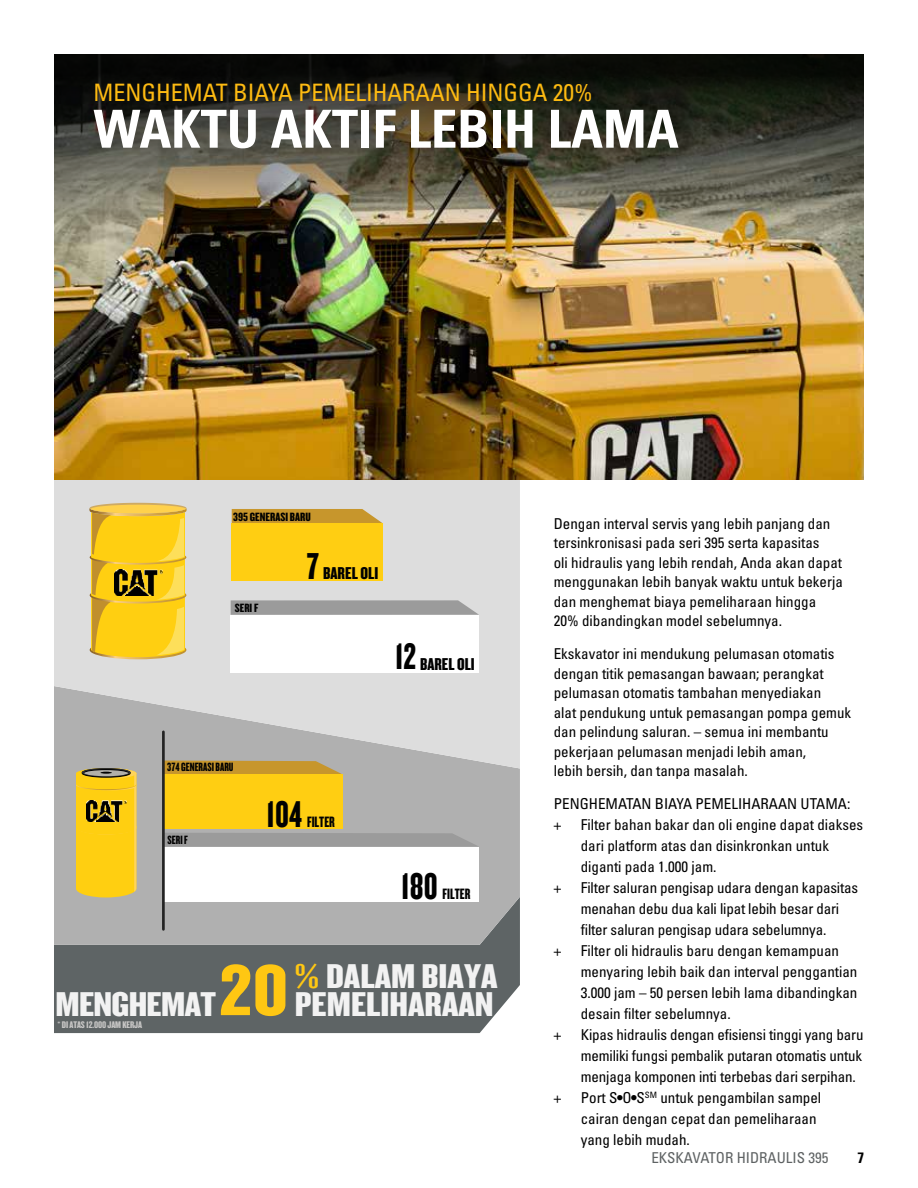
<style>
.page{position:relative;width:918px;height:1188px;background:#fff}
.page>*{position:absolute;margin:0;border:0;box-sizing:border-box;transform-origin:0 0}
.t1{font:52.5px "Univers LTCYR 67 Bold Cond";color:#fff}
.t2{font:38.85px "Knockout HTF68 Full Featherwt";color:#010101}
.t3{font:38.7px "Knockout HTF68 Full Featherwt";color:#010101}
.t4{font:38.4px "Knockout HTF68 Full Featherwt";color:#010101}
.t5{font:35.85px/27.9px "Knockout HTF68 Full Featherwt";color:#f2f2f2;text-align:right;scale:1.34 1}
.t6{font:condensed 24px "Univers LTCYR 57";color:#fdba12}
.t7{font:17.85px "Knockout HTF68 Full Featherwt";color:#010101;scale:1.16 1}
.t8{font:17.85px "Knockout HTF68 Full Featherwt";color:#010101;scale:1.15 1}
.t9{font:15.6px "Knockout HTF68 Full Featherwt";color:#010101}
.t10{font:condensed 15px/21px "Univers LTCYR 57";color:#000}
.t11{font:condensed 15px "Univers LTCYR 57";color:#5e6263}
.t12{font:15px "Univers LTCYR 67 Bold Cond";color:#000}
.t13{font:12.45px "Knockout HTF68 Full Featherwt";color:#010101}
.t14{font:12.45px "Knockout HTF68 Full Featherwt";color:#010101;scale:1.16 1}
.t15{font:12.45px "Knockout HTF68 Full Featherwt";color:#010101;scale:1.15 1}
.t16{font:10.05px "Knockout HTF68 Full Featherwt";letter-spacing:-.01em;color:#c7c6c5;scale:1.16 1}
.s1{color:#ffc713}
.s2{font-size:75px;color:#ffc713}
</style>
<div class="page">
<div style="left:54px;top:945px;width:466px;height:88px;background:#5e6465"></div>
<div style="left:54px;top:768px;width:466px;height:177px;background:#b0b0b0"></div>
<svg style="left:76px;top:768px;width:61px;height:130px;background:#f2c71e"></svg>
<img style="left:87px;top:800px;width:39px;height:22px">
<svg style="left:165px;top:768px;width:178px;height:6px"></svg>
<svg style="left:165px;top:833px;width:314px;height:14px;background:#9c9c9c"></svg>
<div style="left:163px;top:774px;width:180px;height:55px;background:#ffce12"></div>
<div style="left:163px;top:847px;width:316px;height:55px;background:#fff"></div>
<hr style="left:162px;top:732px;width:3px;height:197px;background:#232323">
<svg style="left:54px;top:480px;width:466px;height:288px;background:#d3d3d1"></svg>
<svg style="left:232px;top:509px;width:151px;height:15px;background:#cc9e35"></svg>
<div style="left:232px;top:524px;width:151px;height:57px;background:#ffce12"></div>
<svg style="left:231px;top:600px;width:248px;height:15px;background:#a0a0a0"></svg>
<div style="left:231px;top:615px;width:248px;height:57px;background:#fff"></div>
<svg style="left:89px;top:503px;width:98px;height:156px;background:#f3c82d"></svg>
<img style="left:115px;top:570px;width:47px;height:25px">
<img style="left:54px;top:54px;width:810px;height:426px">
<h3 class="t6" style="left:94px;top:77px;width:501px">MENGHEMAT BIAYA PEMELIHARAAN HINGGA 20%</h3>
<h1 class="t1" style="left:94px;top:97px;width:587px">WAKTU AKTIF LEBIH LAMA</h1>
<p class="t14" style="left:233px;top:510px;width:68px">395 GENERASI BARU</p>
<h2 class="t2" style="left:306px;top:547px;width:14px">7</h2>
<p class="t7" style="left:323px;top:564px;width:49px">BAREL OLI</p>
<p class="t15" style="left:235px;top:602px;width:22px">SERI F</p>
<p class="t13" style="left:167px;top:761px;width:68px">374 GENERASI BARU</p>
<p class="t13" style="left:168px;top:834px;width:22px">SERI F</p>
<h3 class="t3" style="left:266px;top:794px;width:37px">104</h3>
<p class="t9" style="left:307px;top:814px;width:29px">FILTER</p>
<h3 class="t4" style="left:395px;top:637px;width:23px">12</h3>
<p class="t8" style="left:420px;top:655px;width:49px">BAREL OLI</p>
<h3 class="t3" style="left:401px;top:866px;width:38px">180</h3>
<p class="t9" style="left:443px;top:886px;width:29px">FILTER</p>
<h3 class="t5" style="left:56px;top:963px;width:331px"><span class="s1">%</span> DALAM BIAYA<br>MENGHEMAT<span class="s2">20</span>PEMELIHARAAN</h3>
<p class="t16" style="left:57px;top:1019px;width:75px">* DI ATAS 12.000 JAM KERJA</p>
<p class="t10" style="left:554px;top:513px;width:291px;line-height:19.5px">Dengan interval servis yang lebih panjang dan tersinkronisasi pada seri 395 serta kapasitas<br>oli hidraulis yang lebih rendah, Anda akan dapat menggunakan lebih banyak waktu untuk bekerja dan menghemat biaya pemeliharaan hingga 20% dibandingkan model sebelumnya.</p>
<p class="t10" style="left:554px;top:644px;width:299px;line-height:19.5px">Ekskavator ini mendukung pelumasan otomatis dengan titik pemasangan bawaan; perangkat pelumasan otomatis tambahan menyediakan<br>alat pendukung untuk pemasangan pompa gemuk dan pelindung saluran. – semua ini membantu pekerjaan pelumasan menjadi lebih aman,<br>lebih bersih, dan tanpa masalah.</p>
<p class="t10" style="left:554px;top:793px;width:298px">PENGHEMATAN BIAYA PEMELIHARAAN UTAMA: +</p>
<p class="t10" style="left:581px;top:814px;width:284px">Filter bahan bakar dan oli engine dapat diakses dari platform atas dan disinkronkan untuk diganti pada 1.000 jam.</p>
<p class="t10" style="left:554px;top:877px;width:9px">+</p>
<p class="t10" style="left:581px;top:877px;width:279px">Filter saluran pengisap udara dengan kapasitas menahan debu dua kali lipat lebih besar dari filter saluran pengisap udara sebelumnya.</p>
<p class="t10" style="left:554px;top:940px;width:9px">+</p>
<p class="t10" style="left:581px;top:940px;width:278px">Filter oli hidraulis baru dengan kemampuan menyaring lebih baik dan interval penggantian 3.000 jam – 50 persen lebih lama dibandingkan desain filter sebelumnya.</p>
<p class="t10" style="left:554px;top:1024px;width:9px">+</p>
<p class="t10" style="left:581px;top:1024px;width:284px;text-align:justify">Kipas hidraulis dengan efisiensi tinggi yang baru memiliki fungsi pembalik putaran otomatis untuk menjaga komponen inti terbebas dari serpihan.</p>
<p class="t10" style="left:554px;top:1087px;width:9px">+</p>
<p class="t10" style="left:581px;top:1087px;width:242px">Port S•O•S<sup>SM</sup> untuk pengambilan sampel cairan dengan cepat dan pemeliharaan yang lebih mudah.</p>
<p class="t11" style="left:651px;top:1148px;width:178px">EKSKAVATOR HIDRAULIS 395</p>
<p class="t12" style="left:857px;top:1148px;width:8px">7</p>
</div>
